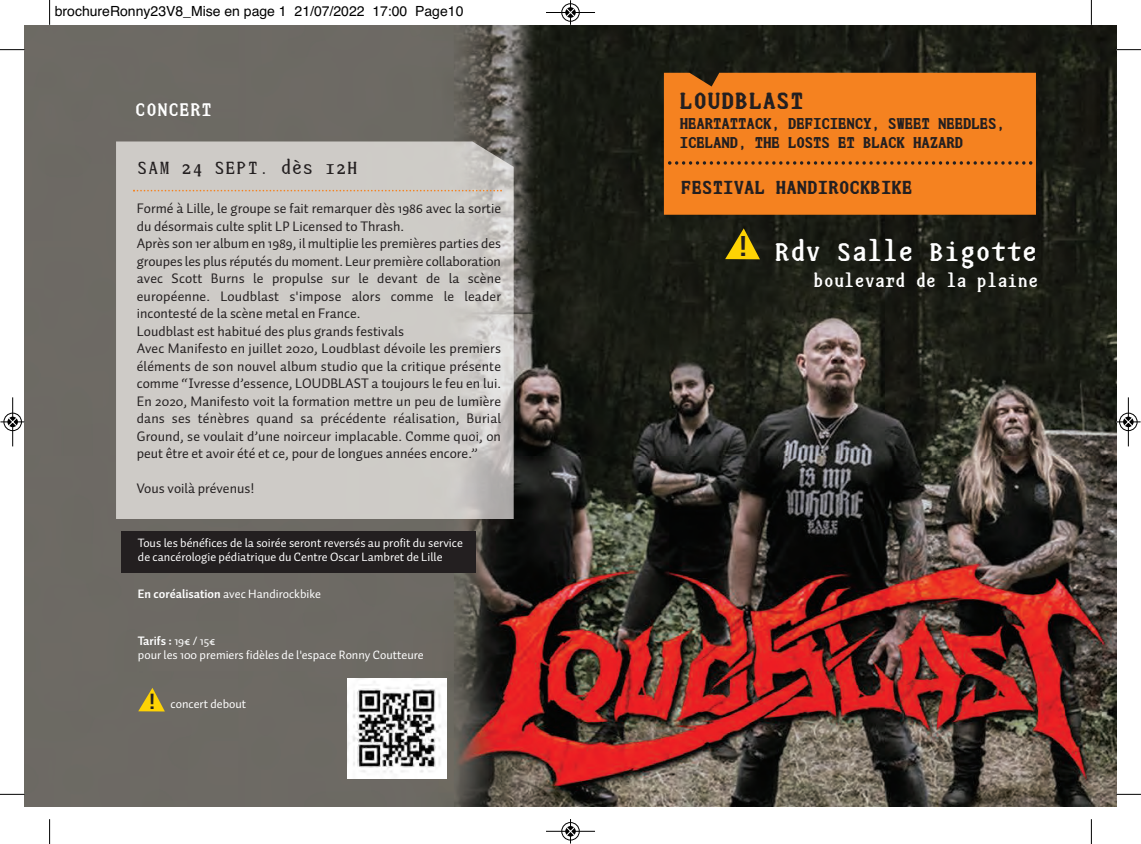
<style>
.page{position:relative;width:1141px;height:844px;background:#fff}
.page>*{position:absolute;margin:0;border:0;box-sizing:border-box;transform-origin:0 0}
.t1{font:700 29.4px "J Ustice Mono";color:#fff}
.t2{font:26.25px "J Ustice Mono Title";color:#231f20}
.t3{font:21px "J Ustice Mono Title";letter-spacing:-.025em;color:#231f20}
.t4{font:21px "J Ustice Mono";color:#231f20}
.t5{font:700 21px "J Ustice Mono";color:#fff}
.t6{font:700 19.43px "J Ustice Mono";color:#fff}
.t7{font:17.5px/19.2px "J Ustice Mono Title";letter-spacing:-.05em;color:#231f20}
.t8{font:14px/17.5px "Auto 1";color:#231f20}
.t9{font:14px "Helvetica";color:#000}
.t10{font:12.25px/14px "Auto 1";color:#fff}
.s1{font-weight:700}
.s2{font-weight:700;font-size:21.53px;color:#231f20}
.s3{font-family:"Auto 1";font-size:28px;color:#231f20}
</style>
<div class="page">
<img style="left:25px;top:26px;width:1091px;height:780px">
<img style="left:116px;top:141px;width:398px;height:378px">
<div style="left:664px;top:73px;width:372px;height:142px;background:#f58220"></div>
<svg style="left:668px;top:161px;width:364px;height:4px"></svg>
<svg style="left:133px;top:190px;width:369px;height:1px"></svg>
<svg style="left:725px;top:228px;width:35px;height:31px"></svg>
<div style="left:122px;top:530px;width:354px;height:42px;background:#231f20"></div>
<svg style="left:138px;top:687px;width:27px;height:24px"></svg>
<img style="left:347px;top:678px;width:99px;height:99px">
<svg style="left:49px;top:0;width:1px;height:25px"></svg>
<svg style="left:0;top:49px;width:25px;height:1px"></svg>
<svg style="left:1091px;top:0;width:1px;height:25px"></svg>
<svg style="left:1116px;top:49px;width:25px;height:1px"></svg>
<svg style="left:49px;top:819px;width:1px;height:24px"></svg>
<svg style="left:0;top:793px;width:25px;height:1px"></svg>
<svg style="left:1091px;top:819px;width:1px;height:24px"></svg>
<svg style="left:1116px;top:793px;width:25px;height:1px"></svg>
<div style="left:561px;top:3px;width:19px;height:19px;border:1px solid #fff;border-radius:50%"></div>
<hr style="left:546px;top:12px;width:49px;height:1px;background:#000">
<div style="left:562px;top:4px;width:17px;height:17px;border:1px solid #000;border-radius:50%"></div>
<svg style="left:566px;top:0;width:9px;height:25px"></svg>
<div style="left:561px;top:821px;width:19px;height:19px;border:1px solid #fff;border-radius:50%"></div>
<hr style="left:546px;top:830px;width:49px;height:1px;background:#000">
<div style="left:562px;top:822px;width:17px;height:18px;border:1px solid #000;border-radius:50%"></div>
<svg style="left:566px;top:819px;width:9px;height:24px"></svg>
<div style="left:3px;top:412px;width:19px;height:19px;border:1px solid #fff;border-radius:50%"></div>
<hr style="left:12px;top:397px;width:1px;height:49px;background:#000">
<div style="left:4px;top:413px;width:18px;height:18px;border:1px solid #000;border-radius:50%"></div>
<svg style="left:0;top:417px;width:25px;height:9px"></svg>
<div style="left:1119px;top:412px;width:19px;height:19px;border:1px solid #fff;border-radius:50%"></div>
<hr style="left:1128px;top:397px;width:1px;height:49px;background:#000">
<div style="left:1119px;top:413px;width:18px;height:18px;border:1px solid #000;border-radius:50%"></div>
<svg style="left:1116px;top:417px;width:25px;height:9px"></svg>
<p class="t9" style="left:55px;top:3px;width:410px">brochureRonny23V8_Mise en page 1 21/07/2022 17:00 Page10</p>
<h3 class="t5" style="left:135px;top:101px;width:79px">CONCERT</h3>
<h3 class="t4" style="left:137px;top:155px;width:222px">SAM 24 SEPT. dès 12H</h3>
<p class="t8" style="left:137px;top:199px;width:366px">Formé à Lille, le groupe se fait remarquer dès 1986 avec la sortie du désormais culte split LP Licensed to Thrash.<br>Après son 1er album en 1989, il multiplie les premières parties des groupes les plus réputés du moment. Leur première collaboration avec Scott Burns le propulse sur le devant de la scène européenne. Loudblast s'impose alors comme le leader incontesté de la scène metal en France.<br>Loudblast est habitué des plus grands festivals<br>Avec Manifesto en juillet 2020, Loudblast dévoile les premiers éléments de son nouvel album studio que la critique présente comme “Ivresse d’essence, LOUDBLAST a toujours le feu en lui.<br>En 2020, Manifesto voit la formation mettre un peu de lumière dans ses ténèbres quand sa précédente réalisation, Burial Ground, se voulait d’une noirceur implacable. Comme quoi, on peut être et avoir été et ce, pour de longues années encore.”</p>
<p class="t8" style="left:137px;top:479px;width:119px">Vous voilà prévenus!</p>
<p class="t10" style="left:138px;top:535px;width:326px">Tous les bénéfices de la soirée seront reversés au profit du service de cancérologie pédiatrique du Centre Oscar Lambret de Lille</p>
<p class="t10" style="left:138px;top:587px;width:185px"><span class="s1">En coréalisation</span> avec Handirockbike</p>
<p class="t10" style="left:138px;top:632px;width:287px;line-height:14.7px"><span class="s1">Tarifs :</span> 19€ / 15€<br>pour les 100 premiers fidèles de l'espace Ronny Coutteure</p>
<p class="t10" style="left:149px;top:696px;width:99px"><span class="s2">!</span> concert debout</p>
<h2 class="t2" style="left:680px;top:85px;width:126px">LOUDBLAST</h2>
<p class="t7" style="left:680px;top:113px;width:327px">HEARTATTACK, DEFICIENCY, SWEET NEEDLES,<br>ICELAND, THE LOSTS ET BLACK HAZARD</p>
<h3 class="t3" style="left:681px;top:174px;width:233px">FESTIVAL HANDIROCKBIKE</h3>
<h1 class="t1" style="left:739px;top:239px;width:300px"><span class="s3">!</span> Rdv Salle Bigotte</h1>
<h3 class="t6" style="left:814px;top:273px;width:226px">boulevard de la plaine</h3>
</div>
